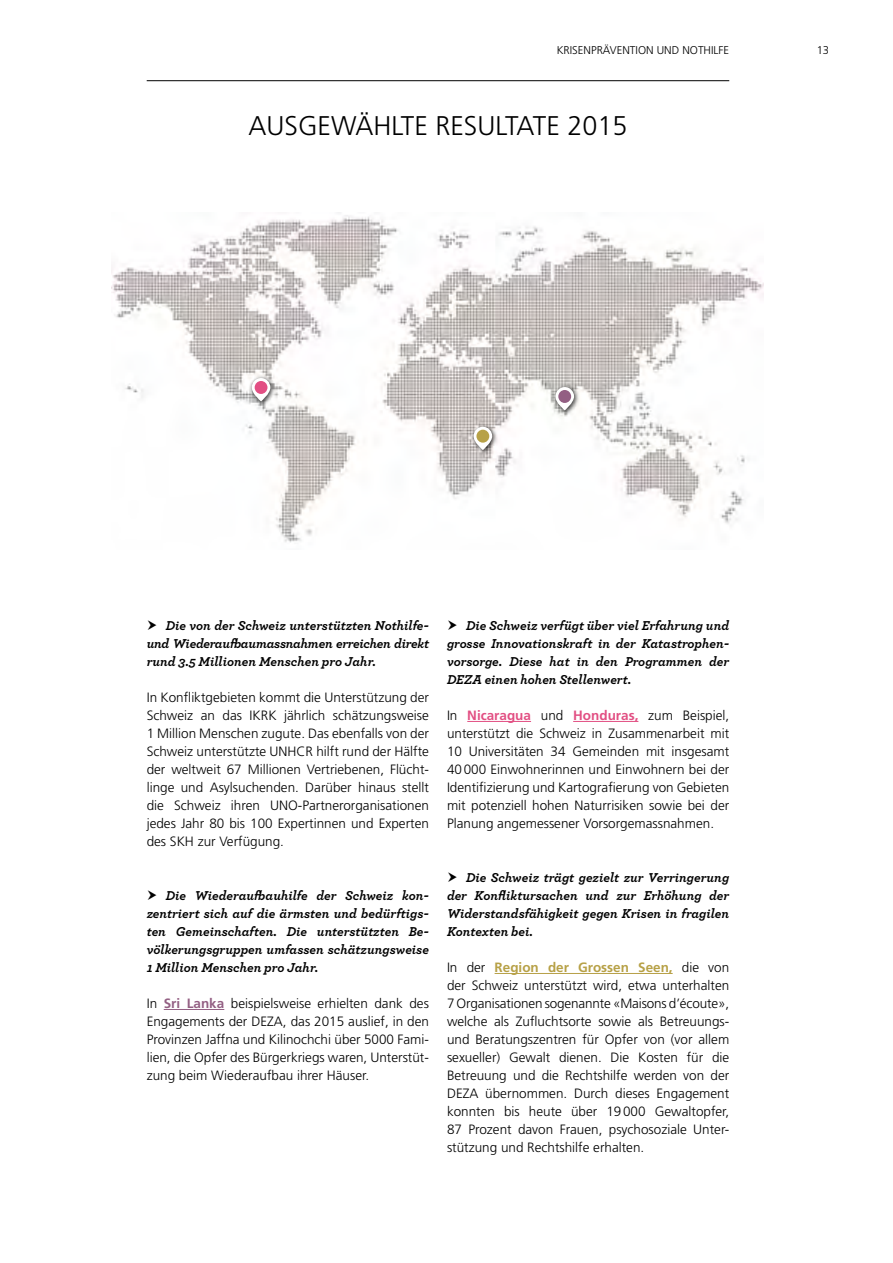
<style>
.page{position:relative;width:893px;height:1263px;background:#fff}
.page>*{position:absolute;margin:0;border:0;box-sizing:border-box;transform-origin:0 0}
.t1{font:300 27px "Frutiger LT Std";color:#000}
.t2{font:300 13.5px/18px "Frutiger LT Std";color:#000;text-align:justify}
.t3{font:italic 700 13.5px/18px "Archer Pro";color:#000;text-align:justify}
.t4{font:300 11.25px "Frutiger LT Pro";color:#000}
.s1{font-weight:700;color:#935f83}
.s2{font-weight:700;color:#e24f83}
.s3{font-weight:700;color:#b7a147}
</style>
<div class="page">
<hr style="left:164px;top:1009px;width:60px;height:1px;background:#935f83">
<hr style="left:467px;top:721px;width:64px;height:1px;background:#e24f83">
<hr style="left:573px;top:721px;width:65px;height:1px;background:#e24f83">
<hr style="left:495px;top:973px;width:178px;height:1px;background:#b7a147">
<hr style="left:147px;top:80px;width:582px;height:1px;background:#000">
<img style="left:112px;top:212px;width:651px;height:331px">
<div style="left:470px;top:423px;width:27px;height:32px;background:#000;opacity:.75"></div>
<svg style="left:474px;top:427px;width:18px;height:23px"></svg>
<div style="left:476px;top:430px;width:13px;height:13px;background:#b7a147;border-radius:50%"></div>
<div style="left:248px;top:374px;width:28px;height:32px;background:#000;opacity:.75"></div>
<svg style="left:252px;top:378px;width:18px;height:23px"></svg>
<div style="left:255px;top:381px;width:12px;height:13px;background:#e24f83;border-radius:50%"></div>
<div style="left:552px;top:383px;width:27px;height:32px;background:#000;opacity:.75"></div>
<svg style="left:555px;top:387px;width:19px;height:23px"></svg>
<div style="left:558px;top:390px;width:13px;height:13px;background:#935f83;border-radius:50%"></div>
<p class="t4" style="left:557px;top:44px;width:174px">KRISENPRÄVENTION UND NOTHILFE</p>
<p class="t4" style="left:817px;top:44px;width:14px">13</p>
<h1 class="t1" style="left:249px;top:110px;width:380px">AUSGEWÄHLTE RESULTATE 2015</h1>
<p class="t3" style="left:147px;top:615px;width:284px;text-indent:19px">Die von der Schweiz unterstützten Nothilfe&shy;und Wiederaufbaumassnahmen erreichen direkt rund 3.5 Millionen Menschen pro Jahr.</p>
<p class="t2" style="left:147px;top:689px;width:284px">In Konfliktgebieten kommt die Unterstützung der Schweiz an das IKRK jährlich schätzungsweise 1 Million Menschen zugute. Das ebenfalls von der Schweiz unterstützte UNHCR hilft rund der Hälfte der weltweit 67 Millionen Vertriebenen, Flücht&shy;linge und Asylsuchenden. Darüber hinaus stellt die Schweiz ihren UNO-Partnerorganisationen jedes Jahr 80 bis 100 Expertinnen und Experten des SKH zur Verfügung.</p>
<p class="t3" style="left:147px;top:885px;width:284px;text-indent:19px">Die Wiederaufbauhilfe der Schweiz kon&shy;zentriert sich auf die ärmsten und bedürftigs&shy;ten Gemeinschaften. Die unterstützten Be&shy;völkerungsgruppen umfassen schätzungsweise 1 Million Menschen pro Jahr.</p>
<p class="t2" style="left:147px;top:994px;width:284px">In <span class="s1">Sri Lanka</span> beispielsweise erhielten dank des Engagements der DEZA, das 2015 auslief, in den Provinzen Jaffna und Kilinochchi über 5000 Fami&shy;lien, die Opfer des Bürgerkriegs waren, Unterstüt&shy;zung beim Wiederaufbau ihrer Häuser.</p>
<p class="t3" style="left:447px;top:615px;width:284px;text-indent:19px">Die Schweiz verfügt über viel Erfahrung und grosse Innovationskraft in der Katastrophen&shy;vorsorge. Diese hat in den Programmen der DEZA einen hohen Stellenwert.</p>
<p class="t2" style="left:447px;top:707px;width:284px">In <span class="s2">Nicaragua</span> und <span class="s2">Honduras,</span> zum Beispiel, unterstützt die Schweiz in Zusammenarbeit mit 10 Universitäten 34 Gemeinden mit insgesamt 40000 Einwohnerinnen und Einwohnern bei der Identifizierung und Kartografierung von Gebieten mit potenziell hohen Naturrisiken sowie bei der Planung angemessener Vorsorgemassnahmen.</p>
<p class="t3" style="left:447px;top:867px;width:284px;text-indent:19px">Die Schweiz trägt gezielt zur Verringerung der Konfliktursachen und zur Erhöhung der Widerstandsfähigkeit gegen Krisen in fragilen Kontexten bei.</p>
<p class="t2" style="left:447px;top:958px;width:284px">In der <span class="s3">Region der Grossen Seen,</span> die von der Schweiz unterstützt wird, etwa unterhalten 7 Organisationen sogenannte «Maisons d’écoute», welche als Zufluchtsorte sowie als Betreuungs&shy;und Beratungszentren für Opfer von (vor allem sexueller) Gewalt dienen. Die Kosten für die Betreuung und die Rechtshilfe werden von der DEZA übernommen. Durch dieses Engagement konnten bis heute über 19000 Gewaltopfer, 87 Prozent davon Frauen, psychosoziale Unter&shy;stützung und Rechtshilfe erhalten.</p>
</div>
